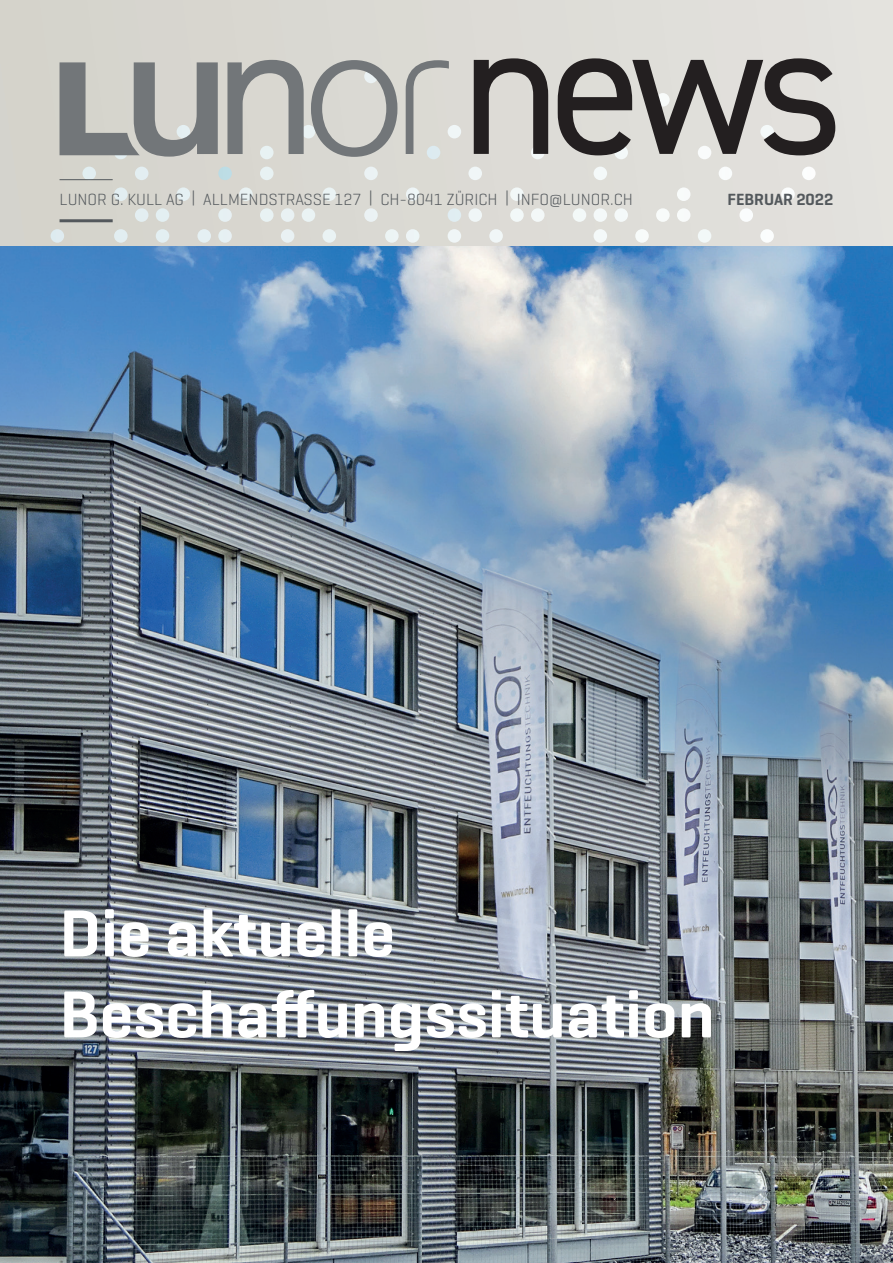
<style>
.page{position:relative;width:893px;height:1263px;background:#fff}
.page>*{position:absolute;margin:0;border:0;box-sizing:border-box;transform-origin:0 0}
.t1{font:187.95px "DIN2014";color:#231f20}
.t2{font:600 67.5px/81px "Geogrotesque";color:#fff}
.t3{font:300 16.5px "Geogrotesque";color:#53585c}
.t4{font:600 16.5px "Geogrotesque";color:#53585c}
</style>
<div class="page">
<div style="left:0;top:0;width:893px;height:247px;background:#dddbd6"></div>
<div style="left:489px;top:229px;width:14px;height:14px;background:#f0f6f7;border-radius:7px"></div>
<svg style="left:448px;top:229px;width:13px;height:14px"></svg>
<div style="left:385px;top:229px;width:14px;height:14px;background:#ecf4f4;border-radius:7px"></div>
<div style="left:677px;top:208px;width:13px;height:14px;background:#f8fafa;border-radius:7px"></div>
<div style="left:594px;top:208px;width:13px;height:14px;background:#f4f9f9;border-radius:7px"></div>
<div style="left:760px;top:229px;width:14px;height:14px;background:#fbfdfd;border-radius:7px"></div>
<div style="left:698px;top:229px;width:13px;height:14px;background:#f2f8f8;border-radius:7px"></div>
<div style="left:635px;top:229px;width:14px;height:14px;background:#f7fbfa;border-radius:7px"></div>
<div style="left:406px;top:229px;width:13px;height:14px;background:#edf4f6;border-radius:7px"></div>
<div style="left:218px;top:229px;width:14px;height:14px;background:#e6f0f3;border-radius:7px"></div>
<div style="left:197px;top:229px;width:14px;height:14px;background:#e5f0f3;border-radius:7px"></div>
<svg style="left:156px;top:229px;width:13px;height:14px"></svg>
<svg style="left:51px;top:229px;width:13px;height:14px"></svg>
<div style="left:656px;top:208px;width:14px;height:14px;background:#f8fbfa;border-radius:7px"></div>
<div style="left:656px;top:93px;width:14px;height:14px;background:#f8fbfa;border-radius:7px"></div>
<div style="left:614px;top:208px;width:14px;height:14px;background:#f4f9f9;border-radius:7px"></div>
<svg style="left:573px;top:208px;width:13px;height:14px"></svg>
<div style="left:364px;top:208px;width:14px;height:14px;background:#ebf2f4;border-radius:7px"></div>
<svg style="left:302px;top:208px;width:13px;height:14px"></svg>
<div style="left:281px;top:208px;width:13px;height:14px;background:#e9f1f3;border-radius:7px"></div>
<svg style="left:156px;top:208px;width:13px;height:14px"></svg>
<div style="left:323px;top:229px;width:13px;height:14px;background:#eaf3f4;border-radius:7px"></div>
<svg style="left:281px;top:229px;width:13px;height:14px"></svg>
<div style="left:739px;top:208px;width:14px;height:14px;background:#fafcfd;border-radius:7px"></div>
<div style="left:468px;top:208px;width:14px;height:14px;background:#f0f6f7;border-radius:7px"></div>
<div style="left:114px;top:229px;width:14px;height:14px;background:#e2eef1;border-radius:7px"></div>
<div style="left:531px;top:208px;width:14px;height:14px;background:#f3f8f8;border-radius:7px"></div>
<div style="left:510px;top:208px;width:14px;height:14px;background:#f2f8f8;border-radius:7px"></div>
<div style="left:260px;top:208px;width:14px;height:14px;background:#e8f2f3;border-radius:7px"></div>
<div style="left:218px;top:208px;width:14px;height:14px;background:#e6f0f3;border-radius:7px"></div>
<div style="left:135px;top:208px;width:13px;height:14px;background:#e3eef1;border-radius:7px"></div>
<div style="left:594px;top:229px;width:13px;height:14px;background:#f4f9f9;border-radius:7px"></div>
<div style="left:448px;top:208px;width:13px;height:14px;background:#e0edf2;border-radius:7px"></div>
<div style="left:760px;top:125px;width:14px;height:13px;background:#f4f9f9;border-radius:7px"></div>
<div style="left:614px;top:146px;width:14px;height:13px;background:#f4f9f9;border-radius:7px"></div>
<svg style="left:698px;top:146px;width:13px;height:13px"></svg>
<svg style="left:114px;top:146px;width:14px;height:13px"></svg>
<div style="left:531px;top:146px;width:14px;height:13px;background:#f3f8f8;border-radius:7px"></div>
<svg style="left:260px;top:146px;width:14px;height:13px"></svg>
<div style="left:177px;top:187px;width:13px;height:14px;background:#e5f0f3;border-radius:7px"></div>
<div style="left:802px;top:167px;width:14px;height:13px;background:#fcfdfd;border-radius:7px"></div>
<div style="left:406px;top:187px;width:13px;height:14px;background:#edf4f6;border-radius:7px"></div>
<div style="left:239px;top:187px;width:14px;height:14px;background:#e8f2f3;border-radius:7px"></div>
<svg style="left:719px;top:167px;width:13px;height:13px"></svg>
<div style="left:260px;top:167px;width:14px;height:13px;background:#e8f2f3;border-radius:7px"></div>
<div style="left:781px;top:187px;width:14px;height:14px;background:#fbfdfd;border-radius:7px"></div>
<div style="left:677px;top:187px;width:13px;height:14px;background:#f8fafa;border-radius:7px"></div>
<div style="left:468px;top:167px;width:14px;height:13px;background:#f0f6f7;border-radius:7px"></div>
<svg style="left:364px;top:167px;width:14px;height:13px"></svg>
<div style="left:510px;top:187px;width:14px;height:14px;background:#f2f8f8;border-radius:7px"></div>
<div style="left:323px;top:187px;width:13px;height:14px;background:#eaf3f4;border-radius:7px"></div>
<div style="left:114px;top:187px;width:14px;height:14px;background:#e2eef1;border-radius:7px"></div>
<svg style="left:594px;top:167px;width:13px;height:13px"></svg>
<div style="left:218px;top:167px;width:14px;height:13px;background:#bddde5;border-radius:7px"></div>
<svg style="left:135px;top:167px;width:13px;height:13px"></svg>
<div style="left:82px;top:167px;width:14px;height:13px;background:#e1eef1;border-radius:7px"></div>
<svg style="left:60px;top:62px;width:158px;height:95px"></svg>
<svg style="left:406px;top:60px;width:55px;height:99px"></svg>
<svg style="left:227px;top:60px;width:170px;height:97px"></svg>
<hr style="left:60px;top:179px;width:53px;height:1px;background:#53585c">
<hr style="left:60px;top:219px;width:53px;height:3px;background:#53585c">
<img style="left:0;top:247px;width:893px;height:1016px">
<h1 class="t1" style="left:462px;top:-28px;width:384px">news</h1>
<p class="t4" style="left:727px;top:189px;width:107px">FEBRUAR 2022</p>
<p class="t3" style="left:60px;top:189px;width:575px">LUNOR G. KULL AG | ALLMENDSTRASSE 127 | CH-8041 ZÜRICH | INFO@LUNOR.CH</p>
<h2 class="t2" style="left:60px;top:892px;width:656px">Die aktuelle<br>Beschaffungssituation</h2>
</div>
